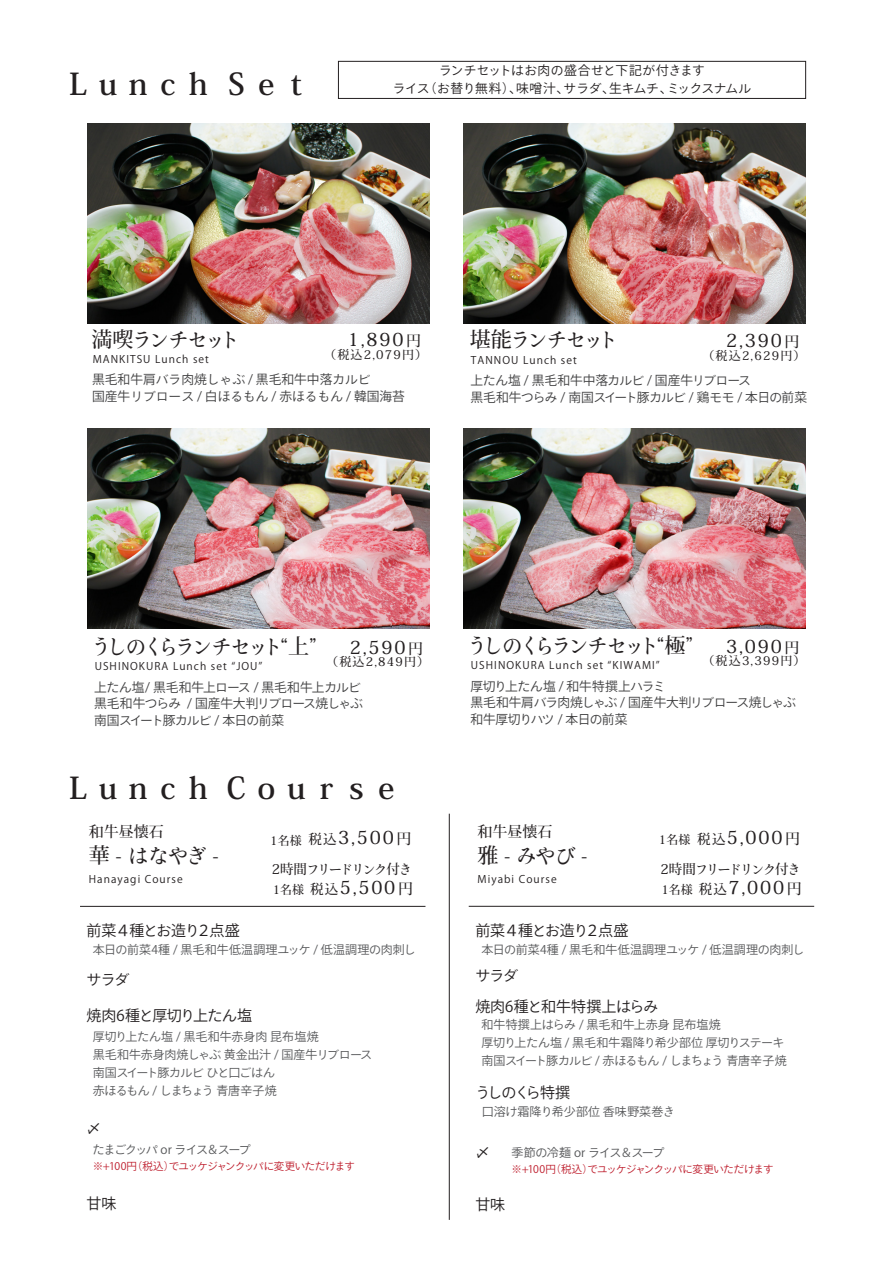
<style>
.page{position:relative;width:893px;height:1263px;background:#fff}
.page>*{position:absolute;margin:0;border:0;box-sizing:border-box;transform-origin:0 0}
.t1{font:700 30px "Ryo Disp Plus N";color:#231f20}
.t2{font:500 21px "Ryo Disp Plus N";letter-spacing:-.185em;color:#231f20}
.t3{font:500 21px "Ryo Disp Plus N";letter-spacing:-.095em;color:#231f20}
.t4{font:500 21px "Ryo Disp Plus N";letter-spacing:-.155em;color:#231f20}
.t5{font:500 18px "Ryo Disp Plus N";letter-spacing:.1em;color:#231f20}
.t6{font:15px "Ryo Gothic Plus N";letter-spacing:-.065em;color:#231f20}
.t7{font:15px/31.5px "Ryo Gothic Plus N";letter-spacing:-.02em;color:#231f20}
.t8{font:15px "Ryo Gothic Plus N";letter-spacing:-.04em;color:#231f20}
.t9{font:500 15px "Ryo Disp Plus N";color:#231f20}
.t10{font:15px "Ryo Gothic Plus N";letter-spacing:-.095em;color:#231f20}
.t11{font:500 13.5px "Ryo Disp Plus N";letter-spacing:-.135em;color:#231f20}
.t12{font:12.75px/16.5px "Ryo Gothic Plus N";letter-spacing:-.025em;color:#3e3e3f}
.t13{font:12.75px/16.5px "Ryo Gothic Plus N";letter-spacing:-.045em;color:#3e3e3f}
.t14{font:12.75px/18px "Ryo Gothic Plus N";letter-spacing:-.025em;color:#231f20;text-align:center}
.t15{font:12.75px/16.5px "Ryo Gothic Plus N";color:#3e3e3f}
.t16{font:12px/18px "Ryo Gothic Plus N";letter-spacing:-.02em;color:#57585a}
.t17{font:12px "Ryo Gothic Plus N";letter-spacing:.005em;color:#57585a}
.t18{font:500 12px "Ryo Disp Plus N";letter-spacing:.1em;color:#231f20}
.t19{font:12px "Ryo Gothic Plus N";letter-spacing:-.125em;color:#57585a}
.t20{font:12px "Ryo Gothic Plus N";letter-spacing:-.04em;color:#57585a}
.t21{font:10.5px "Ryo Gothic Plus N";letter-spacing:.1em;color:#231f20}
.t22{font:10.5px "Ryo Gothic Plus N";letter-spacing:-.045em;color:#be1d2c}
.s1{font-size:15px}
.s2{font-size:12px}
.s3{font-size:13.5px}
</style>
<div class="page">
<div style="left:338px;top:61px;width:468px;height:38px;border:1px solid #231f20"></div>
<hr style="left:449px;top:814px;width:1px;height:406px;background:#231f20">
<hr style="left:80px;top:906px;width:345px;height:1px;background:#231f20">
<img style="left:87px;top:124px;width:342px;height:199px">
<img style="left:464px;top:123px;width:342px;height:200px">
<img style="left:87px;top:429px;width:342px;height:200px">
<img style="left:464px;top:428px;width:342px;height:200px">
<hr style="left:469px;top:906px;width:345px;height:1px;background:#231f20">
<h1 class="t1" style="left:63px;top:65px;width:250px">Ｌｕｎｃｈ Ｓｅｔ</h1>
<p class="t14" style="left:393px;top:62px;width:360px">ランチセットはお肉の盛合せと下記が付きます<br>ライス（お替り無料）、味噌汁、サラダ、生キムチ、ミックスナムル</p>
<h2 class="t3" style="left:91px;top:326px;width:151px">満喫ランチセット</h2>
<p class="t21" style="left:93px;top:353px;width:118px">MANKITSU Lunch set</p>
<h3 class="t5" style="left:348px;top:329px;width:75px">1,890<span class="s1">円</span></h3>
<p class="t18" style="left:324px;top:347px;width:105px">（税込2,079円）</p>
<h2 class="t3" style="left:470px;top:326px;width:151px">堪能ランチセット</h2>
<p class="t21" style="left:471px;top:353px;width:107px">TANNOU Lunch set</p>
<h3 class="t5" style="left:726px;top:329px;width:75px">2,390<span class="s1">円</span></h3>
<p class="t18" style="left:702px;top:348px;width:105px">（税込2,629円）</p>
<p class="t15" style="left:92px;top:372px;width:314px">黒毛和牛肩バラ肉焼しゃぶ / 黒毛和牛中落カルビ<br>国産牛リブロース / 白ほるもん / 赤ほるもん / 韓国海苔</p>
<p class="t12" style="left:470px;top:373px;width:338px">上たん塩 / 黒毛和牛中落カルビ / 国産牛リブロース<br>黒毛和牛つらみ / 南国スイート豚カルビ / 鶏モモ / 本日の前菜</p>
<h2 class="t2" style="left:91px;top:633px;width:228px">うしのくらランチセット“上”</h2>
<p class="t21" style="left:95px;top:660px;width:169px">USHINOKURA Lunch set “JOU”</p>
<h3 class="t5" style="left:350px;top:636px;width:75px">2,590<span class="s1">円</span></h3>
<p class="t18" style="left:326px;top:654px;width:105px">（税込2,849円）</p>
<p class="t13" style="left:94px;top:679px;width:270px">上たん塩/ 黒毛和牛上ロース / 黒毛和牛上カルビ黒毛和牛つらみ / 国産牛大判リブロース焼しゃぶ南国スイート豚カルビ / 本日の前菜</p>
<h1 class="t1" style="left:63px;top:769px;width:340px">Ｌｕｎｃｈ Ｃｏｕｒｓｅ</h1>
<p class="t9" style="left:89px;top:822px;width:76px">和牛昼懐石</p>
<h2 class="t4" style="left:89px;top:842px;width:131px">華 - はなやぎ -</h2>
<h3 class="t5" style="left:270px;top:826px;width:143px"><span class="s2">1名様</span><span class="s3">税込</span>3,500<span class="s1">円</span></h3>
<h3 class="t5" style="left:273px;top:876px;width:142px"><span class="s2">1名様</span><span class="s3">税込</span>5,500<span class="s1">円</span></h3>
<p class="t11" style="left:272px;top:861px;width:142px">2時間フリードリンク付き</p>
<p class="t21" style="left:89px;top:873px;width:95px">Hanayagi Course</p>
<p class="t6" style="left:87px;top:921px;width:155px">前菜４種とお造り２点盛</p>
<p class="t6" style="left:87px;top:970px;width:44px">サラダ</p>
<p class="t8" style="left:87px;top:1006px;width:167px">焼肉6種と厚切り上たん塩</p>
<p class="t17" style="left:93px;top:942px;width:325px">本日の前菜4種 / 黒毛和牛低温調理ユッケ / 低温調理の肉刺し</p>
<p class="t16" style="left:93px;top:1028px;width:281px">厚切り上たん塩 / 黒毛和牛赤身肉 昆布塩焼<br>黒毛和牛赤身肉焼しゃぶ 黄金出汁 / 国産牛リブロース南国スイート豚カルビ ひと口ごはん<br>赤ほるもん / しまちょう 青唐辛子焼</p>
<p class="t6" style="left:87px;top:1119px;width:17px">〆</p>
<p class="t19" style="left:93px;top:1142px;width:160px">たまごクッパ or ライス＆スープ</p>
<p class="t22" style="left:93px;top:1160px;width:264px">※+100円（税込）でユッケジャンクッパに変更いただけます</p>
<p class="t6" style="left:87px;top:1194px;width:31px">甘味</p>
<h2 class="t2" style="left:467px;top:632px;width:228px">うしのくらランチセット“極”</h2>
<p class="t21" style="left:471px;top:659px;width:190px">USHINOKURA Lunch set “KIWAMI”</p>
<h3 class="t5" style="left:726px;top:635px;width:75px">3,090<span class="s1">円</span></h3>
<p class="t18" style="left:702px;top:653px;width:105px">（税込3,399円）</p>
<p class="t12" style="left:470px;top:678px;width:327px">厚切り上たん塩 / 和牛特撰上ハラミ<br>黒毛和牛肩バラ肉焼しゃぶ / 国産牛大判リブロース焼しゃぶ和牛厚切りハツ / 本日の前菜</p>
<p class="t9" style="left:477px;top:822px;width:76px">和牛昼懐石</p>
<h2 class="t4" style="left:477px;top:842px;width:112px">雅 - みやび -</h2>
<h3 class="t5" style="left:659px;top:826px;width:143px"><span class="s2">1名様</span><span class="s3">税込</span>5,000<span class="s1">円</span></h3>
<h3 class="t5" style="left:661px;top:876px;width:142px"><span class="s2">1名様</span><span class="s3">税込</span>7,000<span class="s1">円</span></h3>
<p class="t11" style="left:660px;top:861px;width:142px">2時間フリードリンク付き</p>
<p class="t21" style="left:477px;top:873px;width:81px">Miyabi Course</p>
<p class="t6" style="left:475px;top:921px;width:155px">前菜４種とお造り２点盛</p>
<p class="t7" style="left:475px;top:960px;width:185px">サラダ<br>焼肉6種と和牛特撰上はらみ</p>
<p class="t17" style="left:481px;top:942px;width:325px">本日の前菜4種 / 黒毛和牛低温調理ユッケ / 低温調理の肉刺し</p>
<p class="t16" style="left:481px;top:1016px;width:307px">和牛特撰上はらみ / 黒毛和牛上赤身 昆布塩焼<br>厚切り上たん塩 / 黒毛和牛霜降り希少部位 厚切りステーキ南国スイート豚カルビ / 赤ほるもん / しまちょう 青唐辛子焼</p>
<p class="t10" style="left:475px;top:1083px;width:96px">うしのくら特撰</p>
<p class="t16" style="left:482px;top:1103px;width:194px">口溶け霜降り希少部位 香味野菜巻き</p>
<p class="t20" style="left:511px;top:1145px;width:154px">季節の冷麺 or ライス＆スープ</p>
<p class="t22" style="left:511px;top:1163px;width:264px">※+100円（税込）でユッケジャンクッパに変更いただけます</p>
<p class="t6" style="left:475px;top:1143px;width:16px">〆</p>
<p class="t6" style="left:475px;top:1195px;width:31px">甘味</p>
</div>
